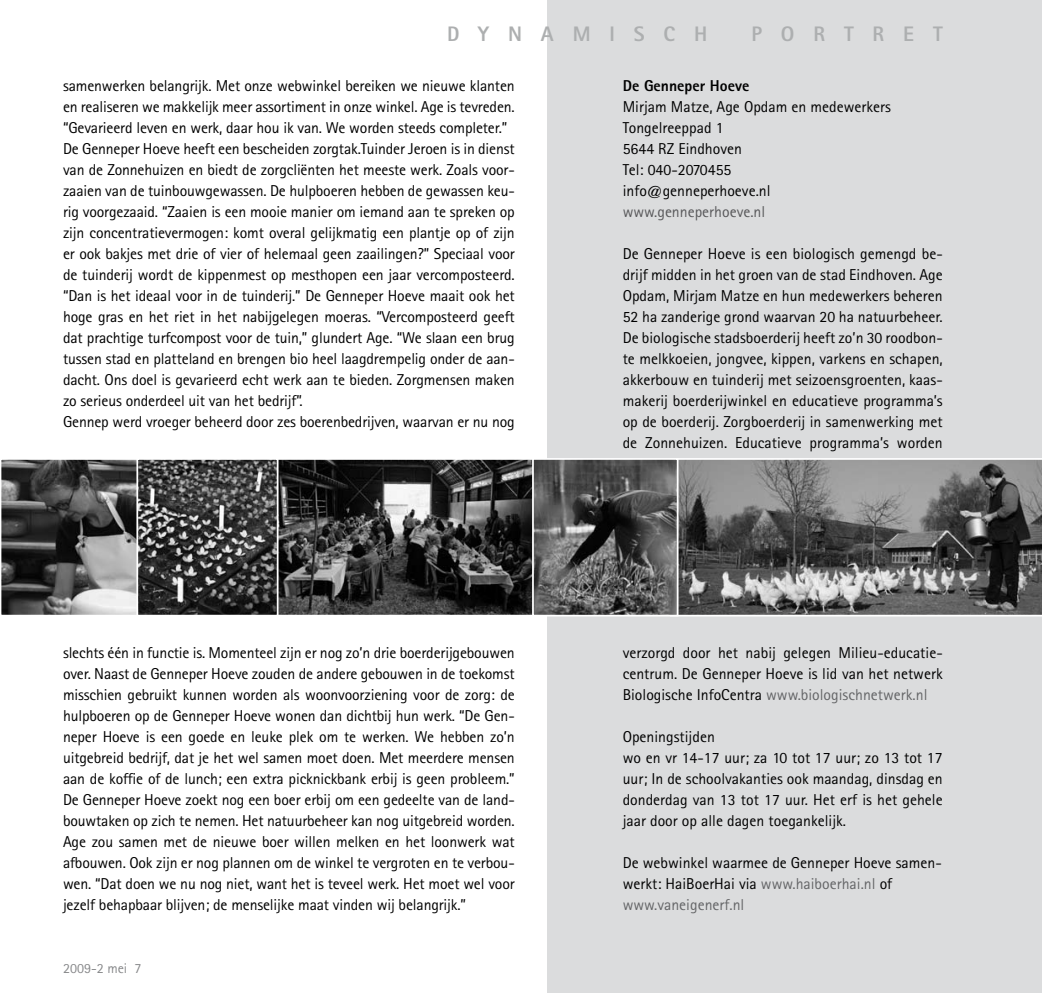
<style>
.page{position:relative;width:1042px;height:993px;background:#fff}
.page>*{position:absolute;margin:0;border:0;box-sizing:border-box;transform-origin:0 0}
.t1{font:800 21px "Rotis Sans Serif";letter-spacing:.9em;color:#adafb0}
.t2{font:15.75px/21px "Rotis Sans Serif";letter-spacing:-.01em;color:#000}
.t3{font:15.75px "Rotis Sans Serif";color:#58585a}
.t4{font:800 15.75px "Rotis Sans Serif";color:#000}
.t5{font:14px "Rotis Sans Serif";color:#87888a}
.s1{color:#646567}
</style>
<div class="page">
<div style="left:547px;top:0;width:495px;height:992px;background:#dbdcdd"></div>
<svg style="left:679px;top:458px;width:363px;height:159px;background:#6f6f6f"></svg>
<svg style="left:279px;top:459px;width:252px;height:156px;background:#3c3c3c"></svg>
<svg style="left:1px;top:459px;width:278px;height:156px;background:#555"></svg>
<svg style="left:531px;top:458px;width:148px;height:159px;background:#5f5f5f"></svg>
<h1 class="t1" style="left:447px;top:21px;width:262px">DYNAMISCH</h1>
<h1 class="t1" style="left:751px;top:21px;width:193px">PORTRET</h1>
<p class="t2" style="left:63px;top:75px;width:453px">samenwerken belangrijk. Met onze webwinkel bereiken we nieuwe klanten en realiseren we makkelijk meer assortiment in onze winkel. Age is tevreden. “Gevarieerd leven en werk, daar hou ik van. We worden steeds completer.” De Genneper Hoeve heeft een bescheiden zorgtak.Tuinder Jeroen is in dienst van de Zonnehuizen en biedt de zorgcliënten het meeste werk. Zoals voor&shy;zaaien van de tuinbouwgewassen. De hulpboeren hebben de gewassen keu&shy;rig voorgezaaid. “Zaaien is een mooie manier om iemand aan te spreken op zijn concentratievermogen: komt overal gelijkmatig een plantje op of zijn er ook bakjes met drie of vier of helemaal geen zaailingen?” Speciaal voor de tuinderij wordt de kippenmest op mesthopen een jaar vercomposteerd. “Dan is het ideaal voor in de tuinderij.” De Genneper Hoeve maait ook het hoge gras en het riet in het nabijgelegen moeras. “Vercomposteerd geeft dat prachtige turfcompost voor de tuin,” glundert Age. “We slaan een brug tussen stad en platteland en brengen bio heel laagdrempelig onder de aan&shy;dacht. Ons doel is gevarieerd echt werk aan te bieden. Zorgmensen maken zo serieus onderdeel uit van het bedrijf”.<br>Gennep werd vroeger beheerd door zes boerenbedrijven, waarvan er nu nog</p>
<p class="t2" style="left:63px;top:641px;width:453px;text-align:justify">slechts één in functie is. Momenteel zijn er nog zo’n drie boerderijgebouwen over. Naast de Genneper Hoeve zouden de andere gebouwen in de toekomst misschien gebruikt kunnen worden als woonvoorziening voor de zorg: de hulpboeren op de Genneper Hoeve wonen dan dichtbij hun werk. “De Gen&shy;neper Hoeve is een goede en leuke plek om te werken. We hebben zo’n uitgebreid bedrijf, dat je het wel samen moet doen. Met meerdere mensen aan de koffie of de lunch; een extra picknickbank erbij is geen probleem.” De Genneper Hoeve zoekt nog een boer erbij om een gedeelte van de land&shy;bouwtaken op zich te nemen. Het natuurbeheer kan nog uitgebreid worden.<br>Age zou samen met de nieuwe boer willen melken en het loonwerk wat afbouwen. Ook zijn er nog plannen om de winkel te vergroten en te verbou&shy;wen. “Dat doen we nu nog niet, want het is teveel werk. Het moet wel voor jezelf behapbaar blijven; de menselijke maat vinden wij belangrijk.”</p>
<p class="t5" style="left:63px;top:959px;width:80px">2009-2 mei 7</p>
<p class="t4" style="left:623px;top:75px;width:128px">De Genneper Hoeve</p>
<p class="t2" style="left:623px;top:96px;width:270px">Mirjam Matze, Age Opdam en medewerkers<br>Tongelreeppad 1<br>5644 RZ Eindhoven<br>Tel: 040-2070455<br>info@genneperhoeve.nl</p>
<p class="t3" style="left:623px;top:202px;width:144px">www.genneperhoeve.nl</p>
<p class="t2" style="left:623px;top:242px;width:321px;text-align:justify">De Genneper Hoeve is een biologisch gemengd be&shy;drijf midden in het groen van de stad Eindhoven. Age Opdam, Mirjam Matze en hun medewerkers beheren 52 ha zanderige grond waarvan 20 ha natuurbeheer.<br>De biologische stadsboerderij heeft zo’n 30 roodbon&shy;te melkkoeien, jongvee, kippen, varkens en schapen, akkerbouw en tuinderij met seizoensgroenten, kaas&shy;makerij boerderijwinkel en educatieve programma’s op de boerderij. Zorgboerderij in samenwerking met de Zonnehuizen. Educatieve programma’s worden</p>
<p class="t2" style="left:623px;top:641px;width:321px;text-align:justify">verzorgd door het nabij gelegen Milieu-educatie&shy;centrum. De Genneper Hoeve is lid van het netwerk Biologische InfoCentra <span class="s1">www.biologischnetwerk.nl</span></p>
<p class="t2" style="left:623px;top:725px;width:321px">Openingstijden<br>wo en vr 14-17 uur; za 10 tot 17 uur; zo 13 tot 17 uur; In de schoolvakanties ook maandag, dinsdag en donderdag van 13 tot 17 uur. Het erf is het gehele jaar door op alle dagen toegankelijk.</p>
<p class="t2" style="left:623px;top:851px;width:320px">De webwinkel waarmee de Genneper Hoeve samen&shy;werkt: HaiBoerHai via <span class="s1">www.haiboerhai.nl</span> of <span class="s1">www.vaneigenerf.nl</span></p>
</div>
